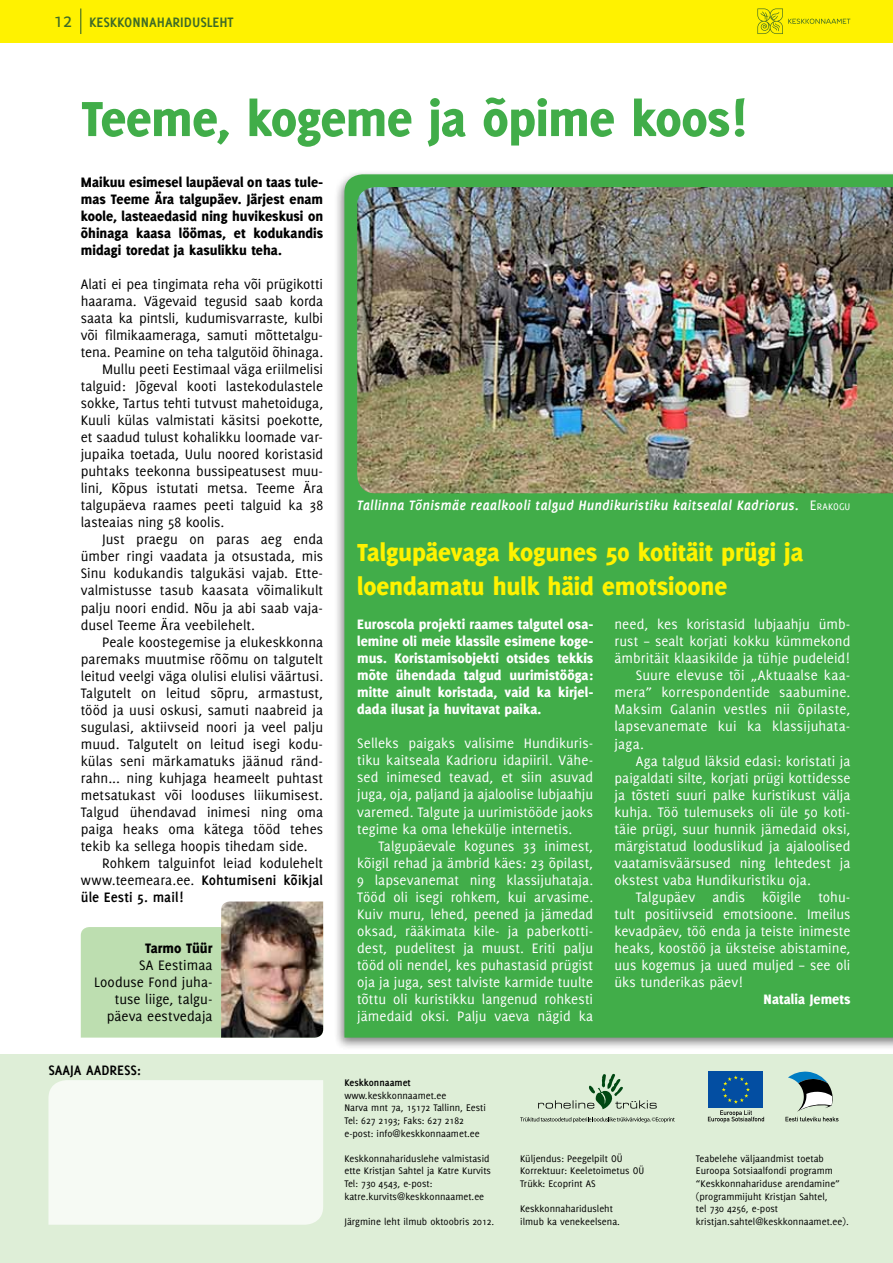
<style>
.page{position:relative;width:893px;height:1263px;background:#fff}
.page>*{position:absolute;margin:0;border:0;box-sizing:border-box;transform-origin:0 0}
.t1{font:800 54px "Delicious";letter-spacing:-.005em;color:#41ad49}
.t2{font:800 27px/34px "Delicious";letter-spacing:-.005em;color:#fff200}
.t3{font:15px/17px "Delicious";letter-spacing:.005em;color:#fff;text-align:justify}
.t4{font:15px/17px "Delicious";color:#000;text-align:right}
.t5{font:800 15px/17px "Delicious";letter-spacing:.005em;color:#fff;text-align:justify}
.t6{font:800 15px/17px "Delicious";letter-spacing:.005em;color:#000;text-align:justify}
.t7{font:italic 700 15px "Delicious";letter-spacing:.01em;color:#fff}
.t8{font:700 15px "Delicious";letter-spacing:.005em;color:#000}
.t9{font:700 15px "Delicious";color:#3d6a27}
.t10{font:700 15px "Delicious";letter-spacing:.045em;color:#000}
.t11{font:10.5px/12.6px "Delicious";color:#000}
.t12{font:700 10.5px "Delicious";color:#000}
.s1{font-weight:400;font-size:21px}
.s2{font-weight:400}
.s3{font-weight:400;font-style:normal}
.s4{font-weight:400;font-style:normal;font-size:10.5px}
</style>
<div class="page">
<div style="left:0;top:0;width:893px;height:43px;background:#fff200"></div>
<svg style="left:80px;top:9px;width:1px;height:25px"></svg>
<svg style="left:757px;top:8px;width:93px;height:26px"></svg>
<div style="left:333px;top:170px;width:560px;height:881px;background:#000;opacity:.5"></div>
<div style="left:344px;top:174px;width:549px;height:863px;background:#41ad49"></div>
<div style="left:0;top:1054px;width:893px;height:209px;background:#deeed7"></div>
<svg style="left:520px;top:1117px;width:155px;height:6px"></svg>
<svg style="left:538px;top:1074px;width:119px;height:35px"></svg>
<div style="left:48px;top:1080px;width:275px;height:145px;background:#f6faf4"></div>
<img style="left:357px;top:187px;width:536px;height:306px">
<div style="left:81px;top:927px;width:140px;height:110px;background:#bddeb0"></div>
<img style="left:221px;top:901px;width:102px;height:136px">
<div style="left:709px;top:1071px;width:54px;height:37px;background:#034ea2"></div>
<svg style="left:722px;top:1075px;width:28px;height:28px"></svg>
<svg style="left:708px;top:1110px;width:56px;height:13px"></svg>
<svg style="left:785px;top:1071px;width:53px;height:50px"></svg>
<p class="t9" style="left:53px;top:14px;width:182px"><span class="s1">12</span> Keskkonnaharidusleht</p>
<h1 class="t1" style="left:81px;top:87px;width:666px">Teeme, kogeme ja õpime koos!</h1>
<p class="t6" style="left:81px;top:174px;width:244px">Maikuu esimesel laupäeval on taas tule&shy;mas Teeme Ära talgupäev. Järjest enam koole, lasteaedasid ning huvikeskusi on õhinaga kaasa löömas, et kodukandis midagi toredat ja kasulikku teha.</p>
<p class="t4" style="left:81px;top:276px;width:244px">Alati ei pea tingimata reha või prügikotti</p>
<p class="t4" style="left:81px;top:293px;width:244px">haarama. Vägevaid tegusid saab korda</p>
<p class="t4" style="left:81px;top:310px;width:244px">saata ka pintsli, kudumisvarraste, kulbi</p>
<p class="t4" style="left:81px;top:327px;width:244px">või filmikaameraga, samuti mõttetalgu-</p>
<p class="t4" style="left:81px;top:344px;width:244px">tena. Peamine on teha talgutöid õhinaga.</p>
<p class="t4" style="left:102px;top:361px;width:223px">Mullu peeti Eestimaal väga eriilmelisi</p>
<p class="t4" style="left:81px;top:378px;width:244px">talguid: Jõgeval kooti lastekodulastele</p>
<p class="t4" style="left:81px;top:395px;width:244px">sokke, Tartus tehti tutvust mahetoiduga,</p>
<p class="t4" style="left:81px;top:412px;width:244px">Kuuli külas valmistati käsitsi poekotte,</p>
<p class="t4" style="left:81px;top:429px;width:244px">et saadud tulust kohalikku loomade var-</p>
<p class="t4" style="left:81px;top:446px;width:244px">jupaika toetada, Uulu noored koristasid</p>
<p class="t4" style="left:81px;top:463px;width:244px">puhtaks teekonna bussipeatusest muu-</p>
<p class="t4" style="left:81px;top:480px;width:244px">lini, Kõpus istutati metsa. Teeme Ära</p>
<p class="t4" style="left:81px;top:497px;width:244px">talgupäeva raames peeti talguid ka 38</p>
<p class="t4" style="left:81px;top:514px;width:145px">lasteaias ning 58 koolis.</p>
<p class="t4" style="left:102px;top:531px;width:223px">Just praegu on paras aeg enda</p>
<p class="t4" style="left:81px;top:548px;width:244px">ümber ringi vaadata ja otsustada, mis</p>
<p class="t4" style="left:81px;top:565px;width:244px">Sinu kodukandis talgukäsi vajab. Ette-</p>
<p class="t4" style="left:81px;top:582px;width:244px">valmistusse tasub kaasata võimalikult</p>
<p class="t4" style="left:81px;top:599px;width:244px">palju noori endid. Nõu ja abi saab vaja-</p>
<p class="t4" style="left:81px;top:616px;width:176px">dusel Teeme Ära veebilehelt.</p>
<p class="t4" style="left:102px;top:633px;width:223px">Peale koostegemise ja elukeskkonna</p>
<p class="t4" style="left:81px;top:650px;width:244px">paremaks muutmise rõõmu on talgutelt</p>
<p class="t4" style="left:81px;top:667px;width:244px">leitud veelgi väga olulisi elulisi väärtusi.</p>
<p class="t4" style="left:81px;top:684px;width:244px">Talgutelt on leitud sõpru, armastust,</p>
<p class="t4" style="left:81px;top:701px;width:244px">tööd ja uusi oskusi, samuti naabreid ja</p>
<p class="t4" style="left:81px;top:718px;width:244px">sugulasi, aktiivseid noori ja veel palju</p>
<p class="t4" style="left:81px;top:735px;width:244px">muud. Talgutelt on leitud isegi kodu-</p>
<p class="t4" style="left:81px;top:752px;width:244px">külas seni märkamatuks jäänud ränd-</p>
<p class="t4" style="left:81px;top:769px;width:244px">rahn... ning kuhjaga heameelt puhtast</p>
<p class="t4" style="left:81px;top:786px;width:244px">metsatukast või looduses liikumisest.</p>
<p class="t4" style="left:81px;top:803px;width:244px">Talgud ühendavad inimesi ning oma</p>
<p class="t4" style="left:81px;top:820px;width:244px">paiga heaks oma kätega tööd tehes</p>
<p class="t4" style="left:81px;top:837px;width:228px">tekib ka sellega hoopis tihedam side.</p>
<p class="t4" style="left:102px;top:854px;width:223px">Rohkem talguinfot leiad kodulehelt</p>
<p class="t8" style="left:81px;top:871px;width:244px"><span class="s2">www.teemeara.ee.</span> Kohtumiseni kõikjal</p>
<p class="t8" style="left:81px;top:888px;width:104px">üle Eesti 5. mail!</p>
<p class="t6" style="left:145px;top:939px;width:69px">Tarmo Tüür</p>
<p class="t4" style="left:94px;top:956px;width:120px">SA Eestimaa<br>Looduse Fond juha&shy;tuse liige, talgu&shy;päeva eestvedaja</p>
<p class="t10" style="left:48px;top:1061px;width:94px">Saaja aadress:</p>
<p class="t7" style="left:357px;top:497px;width:495px">Tallinna Tõnismäe reaalkooli talgud Hundikuristiku kaitsealal Kadriorus. <span class="s3">E</span> <span class="s4">RAKOGU</span></p>
<h2 class="t2" style="left:357px;top:535px;width:448px">Talgupäevaga kogunes 50 kotitäit prügi ja loendamatu hulk häid emotsioone</h2>
<p class="t5" style="left:357px;top:616px;width:238px">Euroscola projekti raames talgutel osa&shy;lemine oli meie klassile esimene koge&shy;mus. Koristamisobjekti otsides tekkis mõte ühendada talgud uurimistööga: mitte ainult koristada, vaid ka kirjel&shy;dada ilusat ja huvitavat paika.</p>
<p class="t3" style="left:357px;top:735px;width:238px">Selleks paigaks valisime Hundikuris&shy;tiku kaitseala Kadrioru idapiiril. Vähe&shy;sed inimesed teavad, et siin asuvad juga, oja, paljand ja ajaloolise lubjaahju varemed. Talgute ja uurimistööde jaoks tegime ka oma lehekülje internetis.</p>
<p class="t3" style="left:357px;top:837px;width:238px;text-indent:21px">Talgupäevale kogunes 33 inimest, kõigil rehad ja ämbrid käes: 23 õpilast, 9 lapsevanemat ning klassijuhataja.<br>Tööd oli isegi rohkem, kui arvasime.<br>Kuiv muru, lehed, peened ja jämedad oksad, rääkimata kile- ja paberkotti&shy;dest, pudelitest ja muust. Eriti palju tööd oli nendel, kes puhastasid prügist oja ja juga, sest talviste karmide tuulte tõttu oli kuristikku langenud rohkesti jämedaid oksi. Palju vaeva nägid ka</p>
<p class="t3" style="left:614px;top:616px;width:237px">need, kes koristasid lubjaahju ümb-</p>
<p class="t3" style="left:614px;top:633px;width:237px">rust – sealt korjati kokku kümmekond</p>
<p class="t3" style="left:614px;top:650px;width:237px">ämbritäit klaasikilde ja tühje pudeleid!</p>
<p class="t3" style="left:636px;top:667px;width:216px">Suure elevuse tõi „Aktuaalse kaa-</p>
<p class="t3" style="left:614px;top:684px;width:238px">mera” korrespondentide saabumine.</p>
<p class="t3" style="left:614px;top:701px;width:237px">Maksim Galanin vestles nii õpilaste,</p>
<p class="t3" style="left:614px;top:718px;width:237px">lapsevanemate kui ka klassijuhata-</p>
<p class="t3" style="left:614px;top:735px;width:31px">jaga.</p>
<p class="t3" style="left:636px;top:752px;width:216px">Aga talgud läksid edasi: koristati ja</p>
<p class="t3" style="left:614px;top:769px;width:237px">paigaldati silte, korjati prügi kottidesse</p>
<p class="t3" style="left:614px;top:786px;width:237px">ja tõsteti suuri palke kuristikust välja</p>
<p class="t3" style="left:614px;top:803px;width:237px">kuhja. Töö tulemuseks oli üle 50 koti-</p>
<p class="t3" style="left:614px;top:820px;width:237px">täie prügi, suur hunnik jämedaid oksi,</p>
<p class="t3" style="left:614px;top:837px;width:238px">märgistatud looduslikud ja ajaloolised</p>
<p class="t3" style="left:614px;top:854px;width:237px">vaatamisväärsused ning lehtedest ja</p>
<p class="t3" style="left:614px;top:871px;width:198px">okstest vaba Hundikuristiku oja.</p>
<p class="t3" style="left:636px;top:888px;width:216px">Talgupäev andis kõigile tohu-</p>
<p class="t3" style="left:614px;top:905px;width:237px">tult positiivseid emotsioone. Imeilus</p>
<p class="t3" style="left:614px;top:922px;width:238px">kevadpäev, töö enda ja teiste inimeste</p>
<p class="t3" style="left:614px;top:939px;width:238px">heaks, koostöö ja üksteise abistamine,</p>
<p class="t3" style="left:614px;top:956px;width:238px">uus kogemus ja uued muljed – see oli</p>
<p class="t3" style="left:614px;top:973px;width:130px">üks tunderikas päev!</p>
<p class="t5" style="left:764px;top:990px;width:88px">Natalia Jemets</p>
<p class="t12" style="left:344px;top:1077px;width:68px">Keskkonnaamet</p>
<p class="t11" style="left:344px;top:1089px;width:143px">www.keskkonnaamet.ee<br>Narva mnt 7a, 15172 Tallinn, Eesti<br>Tel: 627 2193; Faks: 627 2182 e-post: info@keskkonnaamet.ee</p>
<p class="t11" style="left:344px;top:1152px;width:148px">Keskkonnahariduslehe valmistasid ette Kristjan Sahtel ja Katre Kurvits Tel: 730 4543, e-post: katre.kurvits@keskkonnaamet.ee</p>
<p class="t11" style="left:344px;top:1215px;width:151px">Järgmine leht ilmub oktoobris 2012.</p>
<p class="t11" style="left:520px;top:1152px;width:126px">Küljendus: Peegelpilt OÜ<br>Korrektuur: Keeletoimetus OÜ<br>Trükk: Ecoprint AS</p>
<p class="t11" style="left:520px;top:1202px;width:101px">Keskkonnaharidusleht ilmub ka venekeelsena.</p>
<p class="t11" style="left:696px;top:1152px;width:154px">Teabelehe väljaandmist toetab<br>Euroopa Sotsiaalfondi programm “Keskkonnahariduse arendamine” (programmijuht Kristjan Sahtel,<br>tel 730 4256, e-post kristjan.sahtel@keskkonnaamet.ee).</p>
</div>
